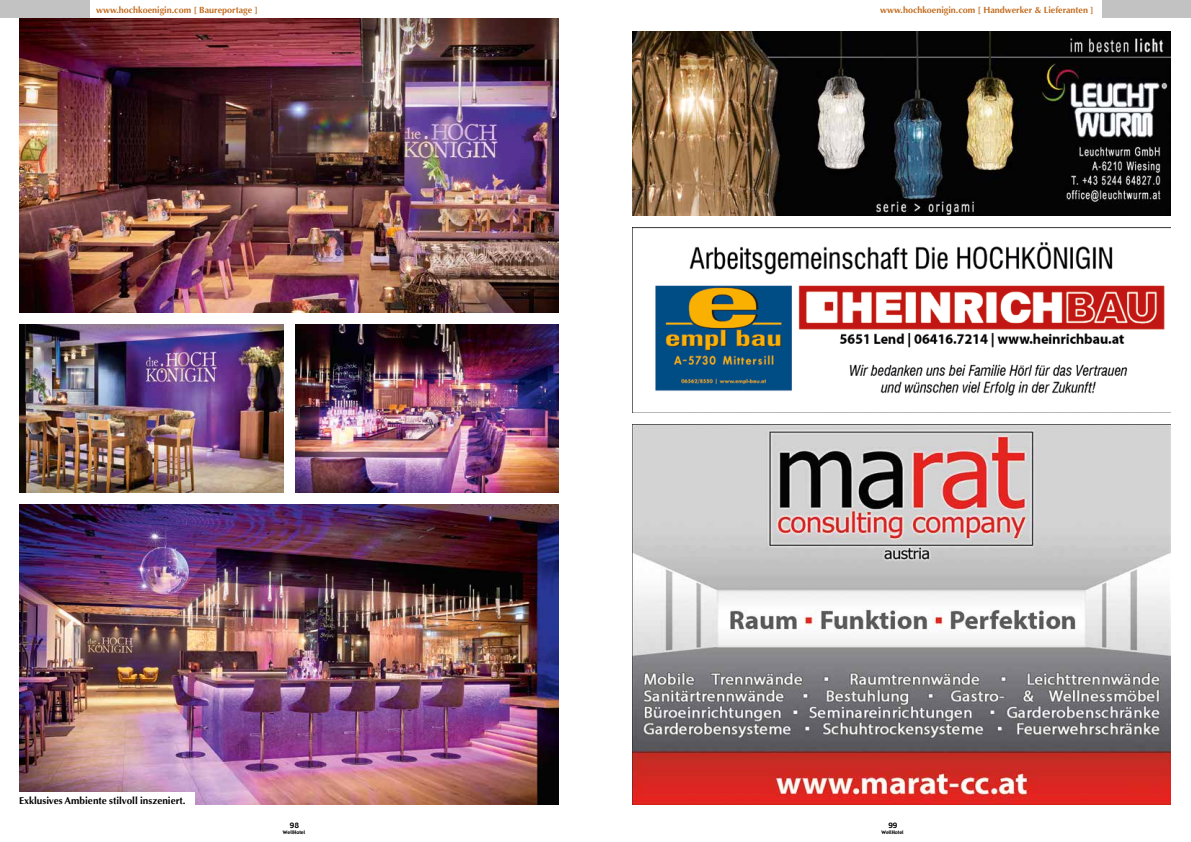
<style>
.page{position:relative;width:1191px;height:842px;background:#fff}
.page>*{position:absolute;margin:0;border:0;box-sizing:border-box;transform-origin:0 0}
.t1{font:700 10px "Optima";color:#000}
.t2{font:700 9px "Optima";color:#c26c1f}
.t3{font:7.3px "Gadget";color:#000}
.t4{font:4.8px "Gadget";color:#000}
</style>
<div class="page">
<img style="left:20px;top:17px;width:538px;height:295px">
<div style="left:0;top:0;width:89px;height:17px;background:#c2c2c3"></div>
<div style="left:1102px;top:0;width:89px;height:17px;background:#c2c2c3"></div>
<img style="left:20px;top:504px;width:538px;height:300px">
<div style="left:19px;top:792px;width:175px;height:24px;background:#fff"></div>
<img style="left:632px;top:424px;width:538px;height:380px">
<img style="left:632px;top:228px;width:538px;height:184px">
<img style="left:632px;top:32px;width:538px;height:184px">
<img style="left:20px;top:324px;width:263px;height:168px">
<img style="left:295px;top:324px;width:263px;height:168px">
<p class="t2" style="left:96px;top:5px;width:163px">www.hochkoenigin.com [ Baureportage ]</p>
<p class="t2" style="left:880px;top:5px;width:215px">www.hochkoenigin.com [ Handwerker &amp; Lieferanten ]</p>
<p class="t1" style="left:19px;top:795px;width:168px">Exklusives Ambiente stilvoll inszeniert.</p>
<p class="t3" style="left:290px;top:821px;width:11px">98</p>
<p class="t4" style="left:283px;top:829px;width:24px">WellHotel</p>
<p class="t3" style="left:888px;top:821px;width:11px">99</p>
<p class="t4" style="left:881px;top:829px;width:24px">WellHotel</p>
</div>
